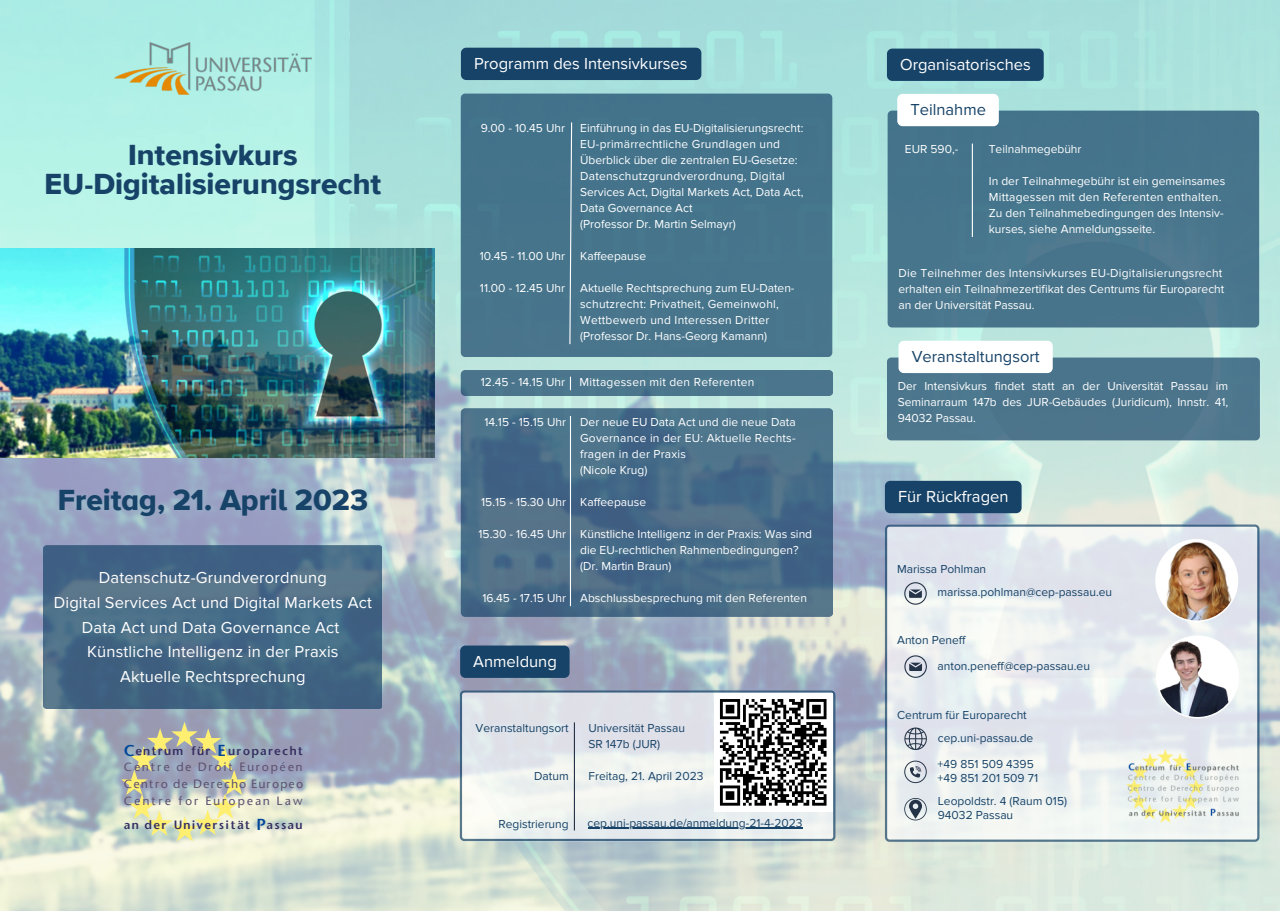
<style>
.page{position:relative;width:1280px;height:911px;background:#fff}
.page>*{position:absolute;margin:0;border:0;box-sizing:border-box;transform-origin:0 0}
.t1{font:30px/29.2px "Proxima Nova Extrabld";color:#174368;text-align:center}
.t2{font:30px "Proxima Nova A Extrabld";color:#174368}
.t3{font:16.5px/24.8px "Proxima Nova";letter-spacing:.01em;color:#fff;text-align:center}
.t4{font:16.5px "Proxima Nova";color:#174368}
.t5{font:15.15px "Stone Sans Semi Boold";color:#004698}
.t6{font:12px/16px "Proxima Nova";color:#fff}
.t7{font:12px/14px "Proxima Nova";color:#174368}
.t8{font:12px/16px "Proxima Nova";letter-spacing:.02em;color:#fff}
.t9{font:500 11.55px/17.4px "Stone Sans";letter-spacing:.15em;color:#5e5270;text-align:justify}
.t10{font:11.55px "Stone Sans Semi Boold";letter-spacing:.11em;color:#362f62}
</style>
<div class="page">
<img style="left:0;top:0;width:1279px;height:910px">
<img style="left:115px;top:43px;width:196px;height:52px">
<img style="left:0;top:248px;width:434px;height:209px">
<svg style="left:121px;top:721px;width:126px;height:120px;background:#c0c5b4"></svg>
<svg style="left:43px;top:545px;width:338px;height:163px;background:#466885"></svg>
<div style="left:885px;top:480px;width:136px;height:33px;background:#174368"></div>
<div style="left:887px;top:49px;width:156px;height:32px;background:#174368;border-radius:5px"></div>
<div style="left:886px;top:357px;width:373px;height:83px;background:#4c748b;border-radius:4px"></div>
<svg style="left:898px;top:340px;width:154px;height:33px"></svg>
<svg style="left:885px;top:524px;width:374px;height:317px"></svg>
<img style="left:1155px;top:538px;width:83px;height:83px">
<svg style="left:904px;top:582px;width:22px;height:22px"></svg>
<svg style="left:1156px;top:635px;width:83px;height:83px"></svg>
<svg style="left:904px;top:655px;width:22px;height:22px"></svg>
<img style="left:1125px;top:748px;width:114px;height:74px">
<svg style="left:904px;top:797px;width:22px;height:23px"></svg>
<svg style="left:904px;top:760px;width:22px;height:22px"></svg>
<svg style="left:904px;top:727px;width:22px;height:22px"></svg>
<div style="left:887px;top:110px;width:372px;height:217px;background:#47758c;border-radius:4px"></div>
<hr style="left:971px;top:143px;width:2px;height:94px;background:#fff">
<div style="left:897px;top:94px;width:101px;height:32px;background:#fff;border-radius:5px"></div>
<div style="left:461px;top:93px;width:371px;height:264px;background:#45748b;border-radius:4px"></div>
<svg style="left:569px;top:122px;width:3px;height:223px"></svg>
<div style="left:461px;top:370px;width:372px;height:25px;background:#4b758c;border-radius:4px"></div>
<svg style="left:570px;top:376px;width:1px;height:14px"></svg>
<svg style="left:461px;top:408px;width:372px;height:208px;background:#486c88"></svg>
<hr style="left:570px;top:416px;width:1px;height:190px;background:#fff">
<svg style="left:460px;top:690px;width:375px;height:150px"></svg>
<hr style="left:574px;top:722px;width:1px;height:108px;background:#243346">
<div style="left:714px;top:693px;width:118px;height:118px;background:#fff"></div>
<svg style="left:719px;top:699px;width:108px;height:107px"></svg>
<hr style="left:587px;top:827px;width:215px;height:1px;background:#174368">
<div style="left:461px;top:48px;width:240px;height:32px;background:#174368"></div>
<div style="left:460px;top:645px;width:109px;height:32px;background:#174368"></div>
<h2 class="t3" style="left:474px;top:51px;width:215px">Programm des Intensivkurses</h2>
<h2 class="t3" style="left:900px;top:52px;width:132px">Organisatorisches</h2>
<h2 class="t4" style="left:910px;top:100px;width:77px">Teilnahme</h2>
<p class="t6" style="left:481px;top:120px;width:86px">9.00 - 10.45 Uhr</p>
<p class="t6" style="left:580px;top:120px;width:225px">Einführung in das EU-Digitalisierungsrecht:<br>EU-primärrechtliche Grundlagen und Überblick über die zentralen EU-Gesetze:<br>Datenschutzgrundverordnung, Digital Services Act, Digital Markets Act, Data Act, Data Governance Act<br>(Professor Dr. Martin Selmayr)</p>
<p class="t6" style="left:580px;top:248px;width:67px">Kaffeepause</p>
<p class="t8" style="left:580px;top:280px;width:216px">Aktuelle Rechtsprechung zum EU-Daten&shy;schutzrecht: Privatheit, Gemeinwohl, Wettbewerb und Interessen Dritter (Professor Dr. Hans-Georg Kamann)</p>
<p class="t8" style="left:481px;top:374px;width:275px">12.45 - 14.15 Uhr Mittagessen mit den Referenten</p>
<p class="t6" style="left:484px;top:414px;width:83px">14.15 - 15.15 Uhr</p>
<h1 class="t1" style="left:45px;top:140px;width:338px">Intensivkurs<br>EU-Digitalisierungsrecht</h1>
<p class="t6" style="left:905px;top:141px;width:55px">EUR 590,-</p>
<p class="t6" style="left:988px;top:141px;width:94px">Teilnahmegebühr</p>
<p class="t6" style="left:988px;top:173px;width:238px">In der Teilnahmegebühr ist ein gemeinsames Mittagessen mit den Referenten enthalten.<br>Zu den Teilnahmebedingungen des Intensiv&shy;kurses, siehe Anmeldungsseite.</p>
<p class="t6" style="left:898px;top:265px;width:327px">Die Teilnehmer des Intensivkurses EU-Digitalisierungsrecht erhalten ein Teilnahmezertifikat des Centrums für Europarecht an der Universität Passau.</p>
<p class="t6" style="left:479px;top:248px;width:87px">10.45 - 11.00 Uhr</p>
<p class="t6" style="left:480px;top:280px;width:87px">11.00 - 12.45 Uhr</p>
<h2 class="t4" style="left:911px;top:347px;width:130px">Veranstaltungsort</h2>
<p class="t6" style="left:897px;top:378px;width:332px;text-align:justify">Der Intensivkurs findet statt an der Universität Passau im Seminarraum 147b des JUR-Gebäudes (Juridicum), Innstr. 41, 94032 Passau.</p>
<p class="t8" style="left:580px;top:414px;width:217px">Der neue EU Data Act und die neue Data<br>Governance in der EU: Aktuelle Rechts&shy;fragen in der Praxis<br>(Nicole Krug)</p>
<p class="t6" style="left:580px;top:493px;width:67px">Kaffeepause</p>
<p class="t6" style="left:580px;top:525px;width:233px">Künstliche Intelligenz in der Praxis: Was sind die EU-rechtlichen Rahmenbedingungen? (Dr. Martin Braun)</p>
<p class="t6" style="left:580px;top:589px;width:228px">Abschlussbesprechung mit den Referenten</p>
<h1 class="t2" style="left:58px;top:477px;width:312px">Freitag, 21. April 2023</h1>
<h2 class="t3" style="left:898px;top:484px;width:112px">Für Rückfragen</h2>
<p class="t6" style="left:481px;top:493px;width:86px">15.15 - 15.30 Uhr</p>
<p class="t6" style="left:478px;top:525px;width:89px">15.30 - 16.45 Uhr</p>
<p class="t7" style="left:897px;top:562px;width:91px">Marissa Pohlman</p>
<h2 class="t3" style="left:54px;top:565px;width:320px">Datenschutz-Grundverordnung<br>Digital Services Act und Digital Markets Act Data Act und Data Governance Act Künstliche Intelligenz in der Praxis<br>Aktuelle Rechtsprechung</h2>
<p class="t7" style="left:937px;top:585px;width:176px">marissa.pohlman@cep-passau.eu</p>
<p class="t6" style="left:482px;top:589px;width:85px">16.45 - 17.15 Uhr</p>
<p class="t7" style="left:897px;top:632px;width:70px">Anton Peneff</p>
<h2 class="t3" style="left:473px;top:649px;width:85px">Anmeldung</h2>
<p class="t7" style="left:937px;top:658px;width:154px">anton.peneff@cep-passau.eu</p>
<p class="t5" style="left:124px;top:741px;width:13px">C</p>
<p class="t5" style="left:218px;top:741px;width:9px">E</p>
<p class="t10" style="left:135px;top:743px;width:77px">entrum für</p>
<p class="t10" style="left:228px;top:743px;width:76px">uroparecht</p>
<p class="t9" style="left:124px;top:757px;width:181px">Centre de Droit Européen Centro de Derecho Europeo Centre for European Law</p>
<p class="t10" style="left:124px;top:817px;width:128px">an der Universität</p>
<p class="t10" style="left:266px;top:817px;width:38px">assau</p>
<p class="t5" style="left:257px;top:814px;width:11px">P</p>
<p class="t7" style="left:475px;top:721px;width:95px">Veranstaltungsort</p>
<p class="t7" style="left:534px;top:769px;width:36px">Datum</p>
<p class="t7" style="left:498px;top:817px;width:72px">Registrierung</p>
<p class="t7" style="left:588px;top:720px;width:98px;line-height:16px">Universität Passau<br>SR 147b (JUR)</p>
<p class="t7" style="left:588px;top:769px;width:116px">Freitag, 21. April 2023</p>
<p class="t7" style="left:587px;top:815px;width:216px">cep.uni-passau.de/anmeldung-21-4-2023</p>
<p class="t7" style="left:937px;top:703px;width:97px;line-height:22.8px;text-indent:-41px">Centrum für Europarecht cep.uni-passau.de</p>
<p class="t7" style="left:937px;top:756px;width:102px">+49 851 509 4395 +49 851 201 509 71</p>
<p class="t7" style="left:937px;top:794px;width:131px">Leopoldstr. 4 (Raum 015)<br>94032 Passau</p>
</div>
